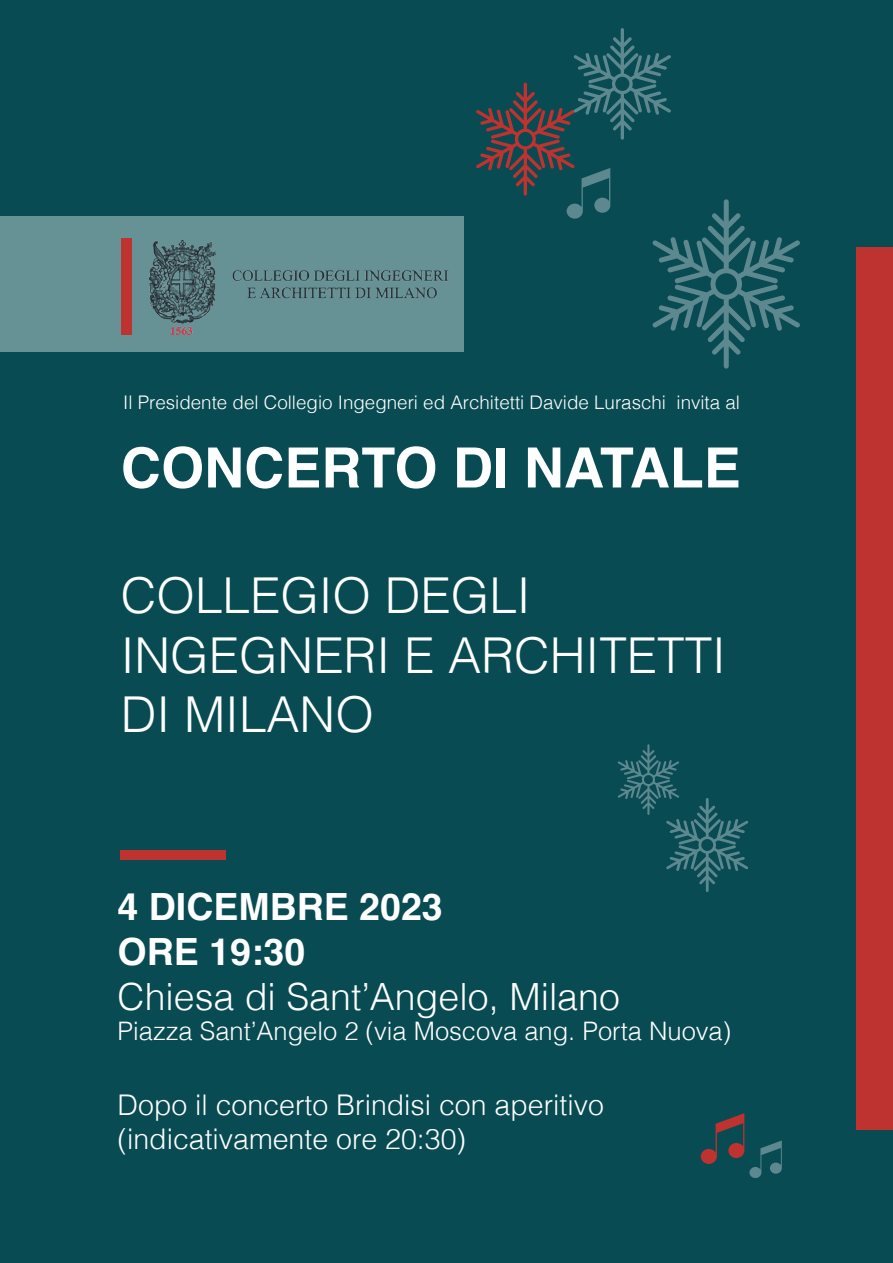
<style>
.page{position:relative;width:893px;height:1263px;background:#084b52}
.page>*{position:absolute;margin:0;border:0;box-sizing:border-box;transform-origin:0 0}
.t1{font:700 55.5px "Helvetica";color:#fff}
.t2{font:300 49.5px/59.4px "Helvetica";color:#fff}
.t3{font:300 37.5px "Helvetica";color:#fff}
.t4{font:700 37.5px/45px "Helvetica";color:#fff}
.t5{font:300 28.5px/34.2px "Helvetica";color:#fff}
.t6{font:300 25.5px "Helvetica";color:#fff}
.t7{font:300 18.75px "Helvetica";color:#fff}
</style>
<div class="page">
<div style="left:857px;top:247px;width:36px;height:882px;background:#be3230"></div>
<div style="left:0;top:216px;width:464px;height:135px;background:#669195"></div>
<div style="left:121px;top:239px;width:10px;height:96px;background:#be3230"></div>
<div style="left:121px;top:850px;width:105px;height:10px;background:#be3230"></div>
<svg style="left:476px;top:28px;width:324px;height:341px"></svg>
<svg style="left:701px;top:1113px;width:81px;height:65px"></svg>
<img style="left:149px;top:241px;width:299px;height:94px">
<svg style="left:618px;top:744px;width:130px;height:148px"></svg>
<p class="t7" style="left:123px;top:386px;width:618px">Il Presidente del Collegio Ingegneri ed Architetti Davide Luraschi invita al</p>
<h1 class="t1" style="left:121px;top:434px;width:621px">CONCERTO DI NATALE</h1>
<h2 class="t2" style="left:121px;top:563px;width:607px">COLLEGIO DEGLI<br>INGEGNERI E ARCHITETTI<br>DI MILANO</h2>
<h3 class="t4" style="left:118px;top:888px;width:327px">4 DICEMBRE 2023<br>ORE 19:30</h3>
<h3 class="t3" style="left:118px;top:964px;width:504px">Chiesa di Sant’Angelo, Milano</h3>
<h3 class="t6" style="left:118px;top:1009px;width:615px">Piazza Sant’Angelo 2 (via Moscova ang. Porta Nuova)</h3>
<h3 class="t5" style="left:118px;top:1086px;width:488px">Dopo il concerto Brindisi con aperitivo (indicativamente ore 20:30)</h3>
</div>
